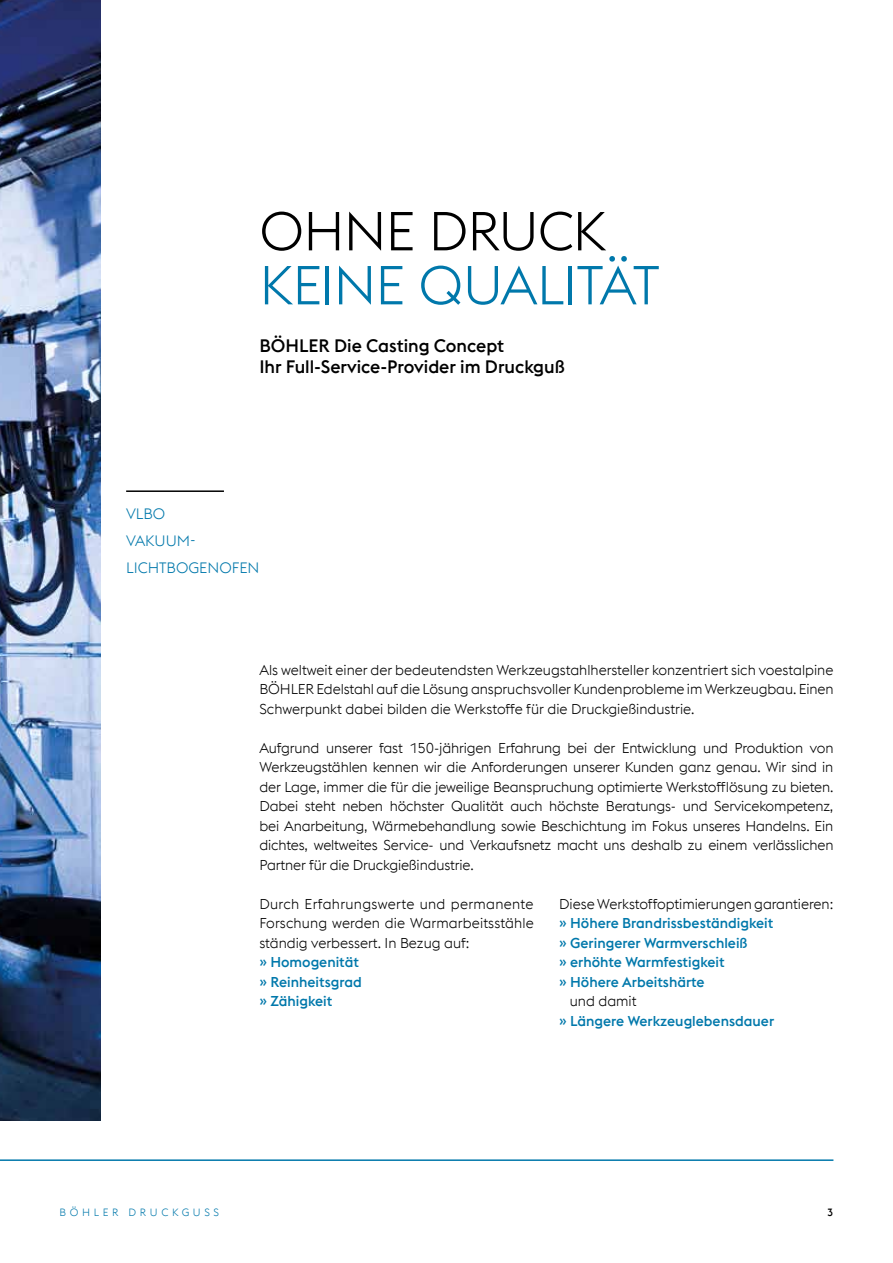
<style>
.page{position:relative;width:893px;height:1263px;background:#fff}
.page>*{position:absolute;margin:0;border:0;box-sizing:border-box;transform-origin:0 0}
.t1{font:300 54px "voestalpine";letter-spacing:-.02em;color:#0078ab}
.t2{font:300 54px "voestalpine";letter-spacing:-.02em;color:#000}
.t3{font:500 18px/21px "voestalpine";color:#000}
.t4{font:300 15px/27px "voestalpine";color:#0078ab}
.t5{font:300 14.25px/19.5px "voestalpine";color:#000;text-align:justify}
.t6{font:500 14.25px/19.5px "voestalpine";color:#0078ab}
.t7{font:300 10.5px "voestalpine";letter-spacing:.35em;color:#0078ab}
.t8{font:500 10.5px "voestalpine";color:#000}
</style>
<div class="page">
<hr style="left:0;top:1159px;width:833px;height:2px;background:#0078ab">
<img style="left:0;top:0;width:101px;height:1120px">
<hr style="left:126px;top:490px;width:98px;height:2px;background:#000">
<h1 class="t2" style="left:259px;top:200px;width:348px">OHNE DRUCK</h1>
<h1 class="t1" style="left:259px;top:254px;width:402px">KEINE QUALITÄT</h1>
<p class="t3" style="left:259px;top:335px;width:307px">BÖHLER Die Casting Concept<br>Ihr Full-Service-Provider im Druckguß</p>
<p class="t4" style="left:126px;top:500px;width:135px">VLBO<br>VAKUUM-<br>LICHTBOGENOFEN</p>
<p class="t5" style="left:259px;top:660px;width:576px">Als weltweit einer der bedeutendsten Werkzeugstahlhersteller konzentriert sich voestalpine BÖHLER Edelstahl auf die Lösung anspruchsvoller Kundenprobleme im Werkzeugbau. Einen Schwerpunkt dabei bilden die Werkstoffe für die Druckgießindustrie.</p>
<p class="t5" style="left:259px;top:738px;width:576px">Aufgrund unserer fast 150-jährigen Erfahrung bei der Entwicklung und Produktion von Werkzeugstählen kennen wir die Anforderungen unserer Kunden ganz genau. Wir sind in der Lage, immer die für die jeweilige Beanspruchung optimierte Werkstofflösung zu bieten.<br>Dabei steht neben höchster Qualität auch höchste Beratungs- und Servicekompetenz, bei Anarbeitung, Wärmebehandlung sowie Beschichtung im Fokus unseres Handelns. Ein dichtes, weltweites Service- und Verkaufsnetz macht uns deshalb zu einem verlässlichen Partner für die Druckgießindustrie.</p>
<p class="t5" style="left:259px;top:894px;width:276px">Durch Erfahrungswerte und permanente Forschung werden die Warmarbeitsstähle ständig verbessert. In Bezug auf:</p>
<p class="t6" style="left:259px;top:952px;width:104px">» Homogenität » Reinheitsgrad » Zähigkeit</p>
<p class="t5" style="left:559px;top:894px;width:276px">Diese Werkstoffoptimierungen garantieren:</p>
<p class="t6" style="left:559px;top:913px;width:216px">» Höhere Brandrissbeständigkeit » Geringerer Warmverschleiß<br>» erhöhte Warmfestigkeit<br>» Höhere Arbeitshärte</p>
<p class="t5" style="left:570px;top:991px;width:68px">und damit</p>
<p class="t6" style="left:559px;top:1011px;width:216px">» Längere Werkzeuglebensdauer</p>
<p class="t7" style="left:60px;top:1206px;width:161px">BÖHLER DRUCKGUSS</p>
<p class="t8" style="left:827px;top:1205px;width:8px">3</p>
</div>
